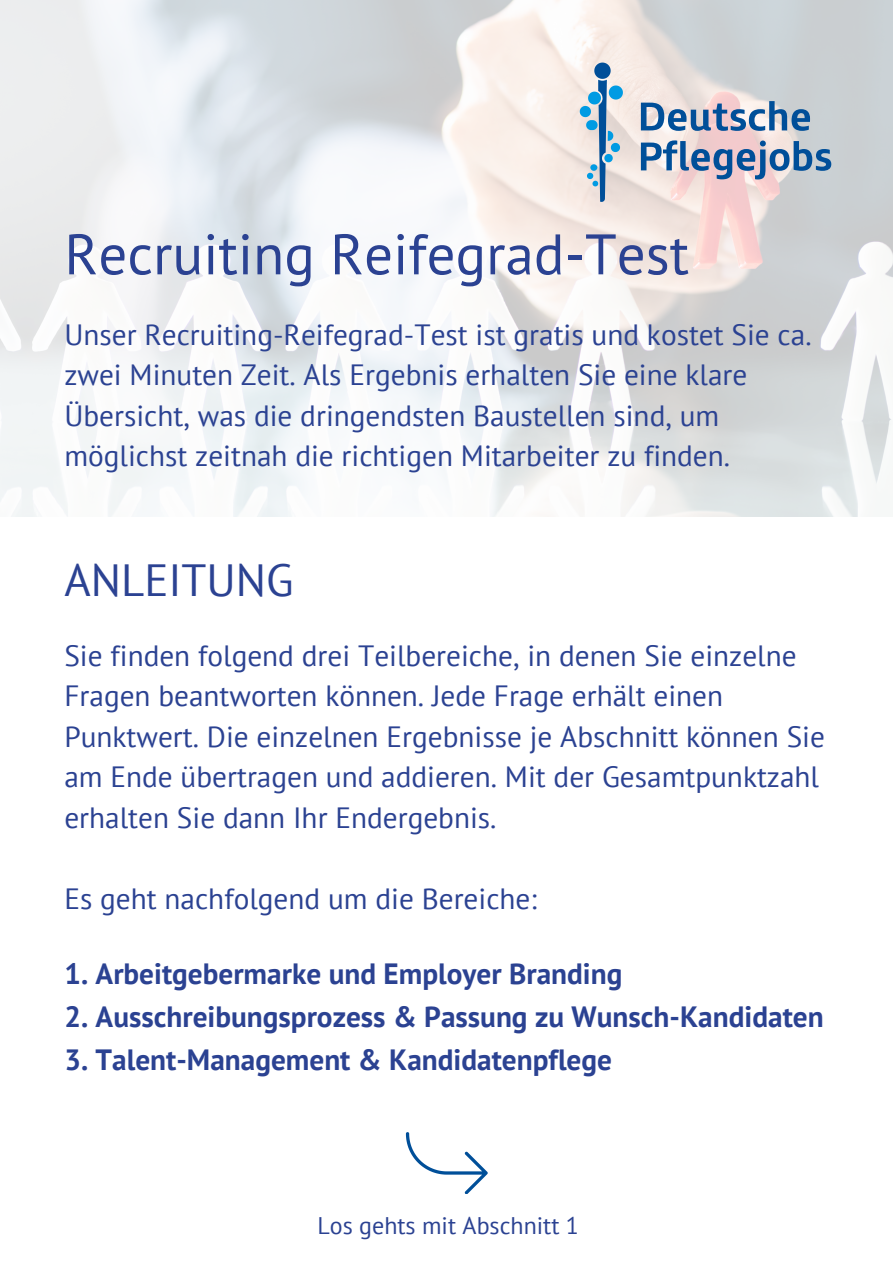
<style>
.page{position:relative;width:894px;height:1264px;background:#fff}
.page>*{position:absolute;margin:0;border:0;box-sizing:border-box;transform-origin:0 0}
.t1{font:57px "PT Sans";color:#2b4292}
.t2{font:45px "PT Sans";color:#2b4292}
.t3{font:29.25px/40.5px "PT Sans";color:#2b4292}
.t4{font:700 29.25px "PT Sans";color:#2b4292}
.t5{font:24px "PT Sans";color:#2b4292}
</style>
<div class="page">
<img style="left:0;top:0;width:892px;height:516px">
<svg style="left:579px;top:63px;width:43px;height:139px;background:#adc4d4"></svg>
<svg style="left:640px;top:140px;width:191px;height:39px;background:#9aa8c0"></svg>
<svg style="left:640px;top:101px;width:169px;height:30px;background:#8ea4c1"></svg>
<svg style="left:406px;top:1132px;width:81px;height:61px"></svg>
<h4 class="t1" style="left:64px;top:216px;width:626px">Recruiting Reifegrad-Test</h4>
<h2 class="t3" style="left:64px;top:314px;width:748px">Unser Recruiting-Reifegrad-Test ist gratis und kostet Sie ca. zwei Minuten Zeit. Als Ergebnis erhalten Sie eine klare Übersicht, was die dringendsten Baustellen sind, um möglichst zeitnah die richtigen Mitarbeiter zu finden.</h2>
<h1 class="t2" style="left:64px;top:550px;width:231px">ANLEITUNG</h1>
<p class="t3" style="left:64px;top:634px;width:761px">Sie finden folgend drei Teilbereiche, in denen Sie einzelne Fragen beantworten können. Jede Frage erhält einen Punktwert. Die einzelnen Ergebnisse je Abschnitt können Sie am Ende übertragen und addieren. Mit der Gesamtpunktzahl erhalten Sie dann Ihr Endergebnis.</p>
<p class="t3" style="left:64px;top:877px;width:474px">Es geht nachfolgend um die Bereiche:</p>
<h4 class="t4" style="left:64px;top:954px;width:559px">1. Arbeitgebermarke und Employer Branding</h4>
<h4 class="t4" style="left:64px;top:997px;width:760px">2. Ausschreibungsprozess &amp; Passung zu Wunsch-Kandidaten</h4>
<h4 class="t4" style="left:64px;top:1039px;width:549px">3. Talent-Management &amp; Kandidatenpflege</h4>
<h4 class="t5" style="left:317px;top:1209px;width:263px">Los gehts mit Abschnitt 1</h4>
</div>
